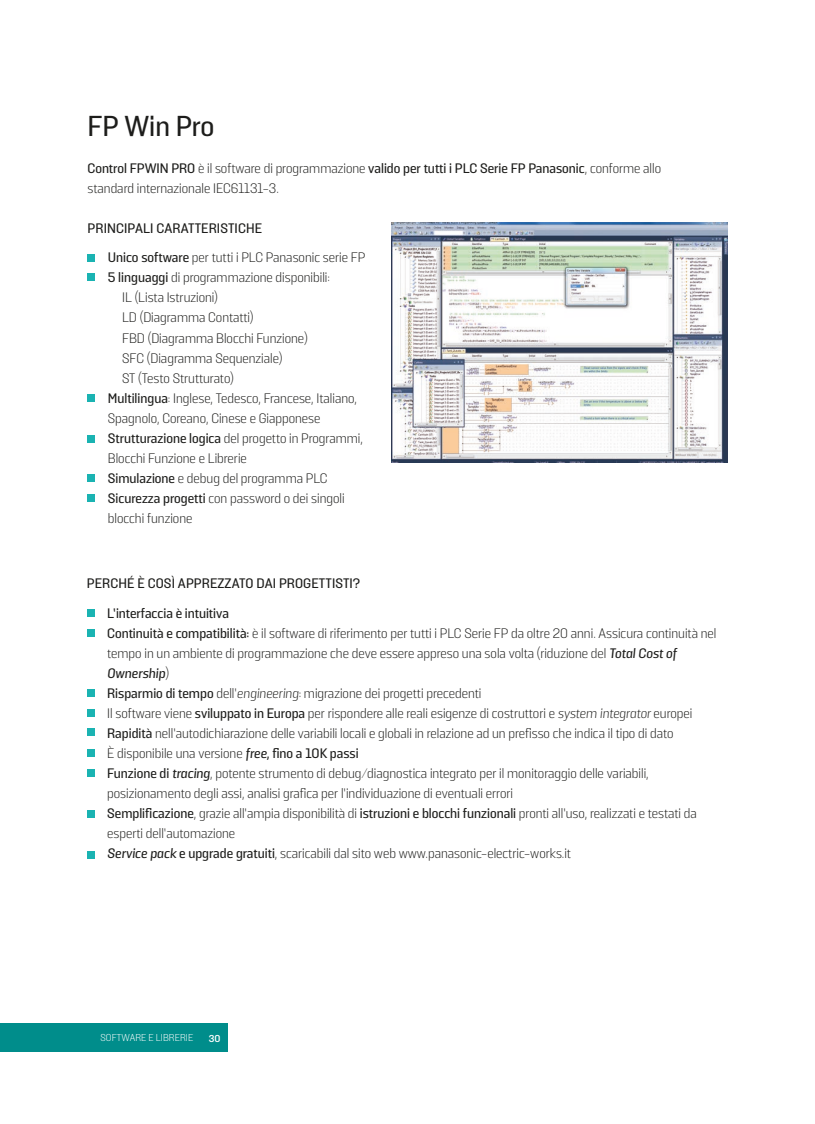
<style>
.page{position:relative;width:815px;height:1124px;background:#fff}
.page>*{position:absolute;margin:0;border:0;box-sizing:border-box;transform-origin:0 0}
.t1{font:500 28.75px "Solido";color:#1d1d1b}
.t2{font:300 13.75px/20px "Solido";color:#1d1d1b}
.t3{font:500 13.75px "Solido";color:#1d1d1b}
.t4{font:italic 500 13.75px "Solido";color:#1d1d1b}
.t5{font:300 10px "Solido";letter-spacing:.01em;color:#fff}
.t6{font:700 10px "Solido";color:#fff}
.s1{font-weight:300}
.s2{font-weight:500}
.s3{font-weight:500;font-style:italic}
.s4{font-weight:300;font-style:normal}
.s5{font-style:italic}
</style>
<div class="page">
<div style="left:0;top:1023px;width:228px;height:28px;background:#008d8b"></div>
<div style="left:88px;top:254px;width:7px;height:7px;background:#1ab3b2"></div>
<div style="left:88px;top:274px;width:7px;height:7px;background:#1ab3b2"></div>
<div style="left:88px;top:394px;width:7px;height:7px;background:#1ab3b2"></div>
<div style="left:88px;top:435px;width:7px;height:7px;background:#1ab3b2"></div>
<div style="left:87px;top:609px;width:7px;height:7px;background:#1ab3b2"></div>
<div style="left:87px;top:629px;width:7px;height:7px;background:#1ab3b2"></div>
<div style="left:87px;top:709px;width:7px;height:7px;background:#1ab3b2"></div>
<div style="left:87px;top:689px;width:7px;height:7px;background:#1ab3b2"></div>
<img style="left:392px;top:223px;width:336px;height:239px">
<div style="left:88px;top:474px;width:7px;height:7px;background:#1ab3b2"></div>
<div style="left:88px;top:494px;width:7px;height:7px;background:#1ab3b2"></div>
<div style="left:87px;top:748px;width:7px;height:8px;background:#1ab3b2"></div>
<div style="left:87px;top:728px;width:7px;height:7px;background:#1ab3b2"></div>
<div style="left:87px;top:769px;width:7px;height:7px;background:#1ab3b2"></div>
<div style="left:87px;top:810px;width:7px;height:7px;background:#1ab3b2"></div>
<div style="left:87px;top:851px;width:7px;height:7px;background:#1ab3b2"></div>
<p class="t1" style="left:88px;top:109px;width:128px">FP Win Pro</p>
<p class="t3" style="left:88px;top:160px;width:575px">Control FPWIN PRO <span class="s1">è il software di programmazione</span> valido per tutti i PLC Serie FP Panasonic<span class="s1">, conforme allo</span></p>
<p class="t2" style="left:88px;top:179px;width:193px">standard internazionale IEC61131-3.</p>
<p class="t3" style="left:88px;top:220px;width:176px">PRINCIPALI CARATTERISTICHE</p>
<p class="t2" style="left:108px;top:248px;width:259px"><span class="s2">Unico software</span> per tutti i PLC Panasonic serie FP</p>
<p class="t2" style="left:108px;top:268px;width:224px"><span class="s2">5 linguaggi</span> di programmazione disponibili:</p>
<p class="t2" style="left:122px;top:288px;width:97px">IL (Lista Istruzioni)</p>
<p class="t2" style="left:122px;top:308px;width:133px">LD (Diagramma Contatti)</p>
<p class="t2" style="left:122px;top:328px;width:187px">FBD (Diagramma Blocchi Funzione)</p>
<p class="t2" style="left:122px;top:348px;width:162px">SFC (Diagramma Sequenziale)</p>
<p class="t2" style="left:122px;top:368px;width:113px">ST (Testo Strutturato)</p>
<p class="t2" style="left:108px;top:388px;width:251px"><span class="s2">Multilingua</span>: Inglese, Tedesco, Francese, Italiano,</p>
<p class="t2" style="left:108px;top:408px;width:214px">Spagnolo, Coreano, Cinese e Giapponese</p>
<p class="t2" style="left:108px;top:428px;width:256px"><span class="s2">Strutturazione logica</span> del progetto in Programmi,</p>
<p class="t2" style="left:108px;top:448px;width:140px">Blocchi Funzione e Librerie</p>
<p class="t2" style="left:108px;top:468px;width:221px"><span class="s2">Simulazione</span> e debug del programma PLC</p>
<p class="t2" style="left:108px;top:488px;width:238px"><span class="s2">Sicurezza progetti</span> con password o dei singoli</p>
<p class="t2" style="left:108px;top:508px;width:86px">blocchi funzione</p>
<p class="t3" style="left:87px;top:575px;width:275px">PERCHÉ È COSÌ APPREZZATO DAI PROGETTISTI?</p>
<p class="t3" style="left:107px;top:605px;width:123px">L’interfaccia è intuitiva</p>
<p class="t2" style="left:107px;top:623px;width:611px"><span class="s2">Continuità e compatibilità:</span> è il software di riferimento per tutti i PLC Serie FP da oltre 20 anni. Assicura continuità nel tempo in un ambiente di programmazione che deve essere appreso una sola volta (riduzione del <span class="s3">Total Cost of</span></p>
<p class="t4" style="left:107px;top:665px;width:63px">Ownership<span class="s4">)</span></p>
<p class="t2" style="left:107px;top:683px;width:376px"><span class="s2">Risparmio di tempo</span> dell’<span class="s5">engineering</span>: migrazione dei progetti precedenti</p>
<p class="t2" style="left:107px;top:703px;width:587px">Il software viene <span class="s2">sviluppato in Europa</span> per rispondere alle reali esigenze di costruttori e <span class="s5">system integrator</span> europei</p>
<p class="t2" style="left:107px;top:723px;width:568px"><span class="s2">Rapidità</span> nell’autodichiarazione delle variabili locali e globali in relazione ad un prefisso che indica il tipo di dato</p>
<p class="t2" style="left:107px;top:743px;width:253px">È disponibile una versione <span class="s3">free</span><span class="s2">, fino a 10K passi</span></p>
<p class="t2" style="left:107px;top:763px;width:543px"><span class="s2">Funzione di</span> <span class="s3">tracing</span>, potente strumento di debug/diagnostica integrato per il monitoraggio delle variabili,</p>
<p class="t2" style="left:107px;top:783px;width:407px">posizionamento degli assi, analisi grafica per l’individuazione di eventuali errori</p>
<p class="t2" style="left:107px;top:803px;width:591px"><span class="s2">Semplificazione</span>, grazie all’ampia disponibilità di <span class="s2">istruzioni e blocchi funzionali</span> pronti all’uso, realizzati e testati da esperti dell’automazione</p>
<p class="t2" style="left:107px;top:843px;width:465px"><span class="s3">Service pack</span> <span class="s2">e upgrade gratuiti</span>, scaricabili dal sito web www.panasonic-electric-works.it</p>
<p class="t5" style="left:100px;top:1031px;width:94px">SOFTWARE E LIBRERIE</p>
<p class="t6" style="left:209px;top:1032px;width:13px">30</p>
</div>
